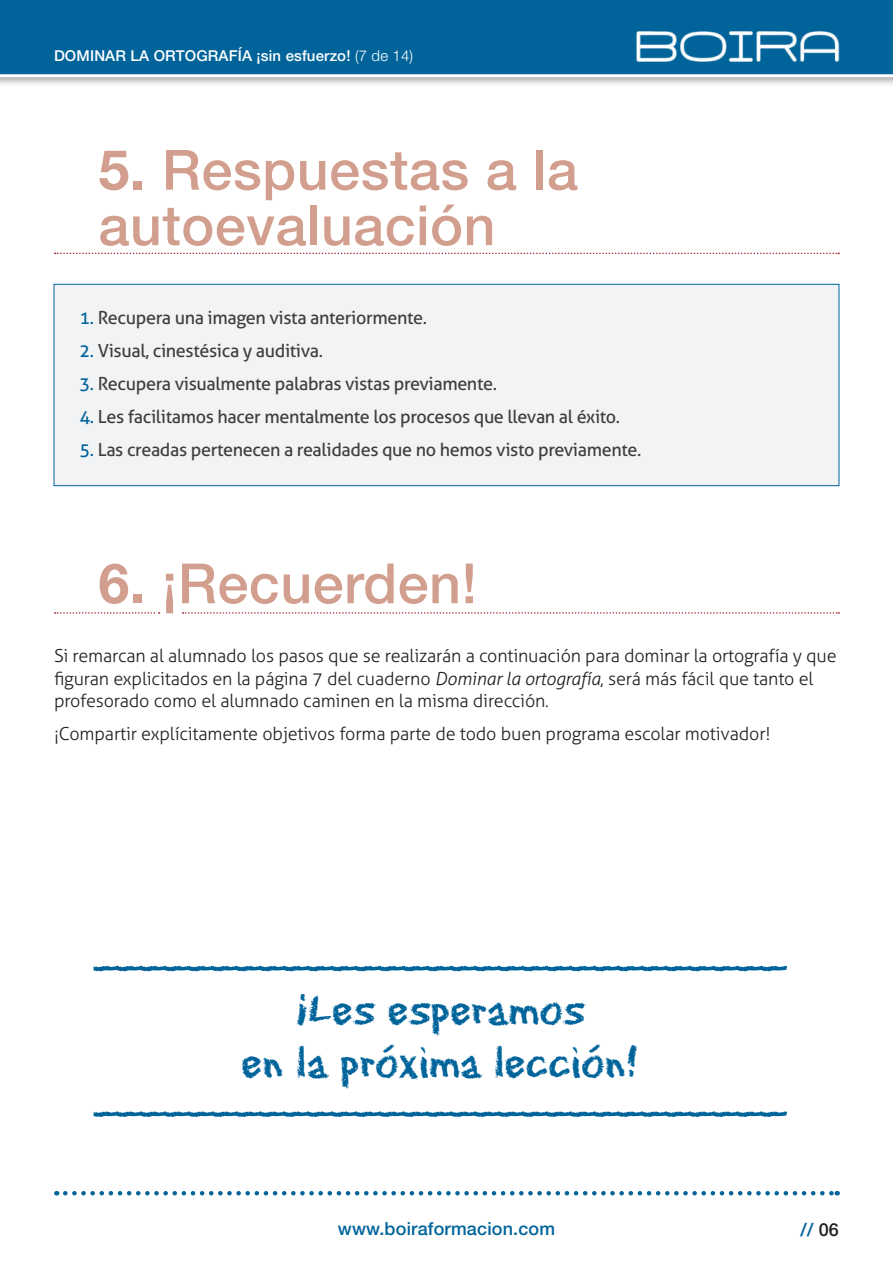
<style>
.page{position:relative;width:893px;height:1263px;background:#fff}
.page>*{position:absolute;margin:0;border:0;box-sizing:border-box;transform-origin:0 0}
.t1{font:500 55.5px/55.5px "Helvetica Neue LT Std";letter-spacing:.01em;color:#d29f8f}
.t2{font:48px/52.5px "Eraser Dust";color:#00649b;text-align:center}
.t3{font:300 18px/22.5px "Aller";letter-spacing:-.01em;color:#231f20}
.t4{font:18px "Aller";letter-spacing:-.02em;color:#3e3e3f}
.t5{font:500 18px "Helvetica Neue LT Std";letter-spacing:.01em;color:#00649b}
.t6{font:500 15px "Helvetica Neue LT Std";letter-spacing:.01em;color:#fff}
.s1{font-weight:300}
.s2{font-weight:700}
.s3{color:#00649b}
.s4{font-style:italic}
.s5{color:#231f20}
</style>
<div class="page">
<div style="left:0;top:0;width:893px;height:87px;background:#231f20;opacity:.5"></div>
<div style="left:0;top:0;width:893px;height:77px;background:#00649b"></div>
<img style="left:621px;top:19px;width:231px;height:56px">
<svg style="left:65px;top:1191px;width:773px;height:4px"></svg>
<div style="left:54px;top:284px;width:785px;height:202px;background:#f2f3f4;border:1px solid #00649b"></div>
<svg style="left:55px;top:253px;width:784px;height:1px"></svg>
<svg style="left:183px;top:612px;width:656px;height:2px"></svg>
<svg style="left:55px;top:612px;width:105px;height:2px"></svg>
<svg style="left:93px;top:965px;width:694px;height:6px"></svg>
<svg style="left:93px;top:1111px;width:694px;height:6px"></svg>
<p class="t6" style="left:54px;top:47px;width:361px">DOMINAR LA ORTOGRAFÍA ¡sin esfuerzo! <span class="s1">(7 de 14)</span></p>
<p class="t1" style="left:98px;top:142px;width:481px"><span class="s2">5.</span> Respuestas a la autoevaluación</p>
<p class="t4" style="left:80px;top:306px;width:349px"><span class="s3">1.</span> Recupera una imagen vista anteriormente.</p>
<p class="t4" style="left:80px;top:339px;width:245px"><span class="s3">2.</span> Visual, cinestésica y auditiva.</p>
<p class="t4" style="left:80px;top:372px;width:419px"><span class="s3">3.</span> Recupera visualmente palabras vistas previamente.</p>
<p class="t4" style="left:80px;top:405px;width:542px"><span class="s3">4.</span> Les facilitamos hacer mentalmente los procesos que llevan al éxito.</p>
<p class="t4" style="left:80px;top:438px;width:563px"><span class="s3">5.</span> Las creadas pertenecen a realidades que no hemos visto previamente.</p>
<p class="t1" style="left:98px;top:555px;width:380px"><span class="s2">6.</span> ¡Recuerden!</p>
<p class="t3" style="left:54px;top:645px;width:784px">Si remarcan al alumnado los pasos que se realizarán a continuación para dominar la ortografía y que figuran explicitados en la página 7 del cuaderno <span class="s4">Dominar la ortografía</span>, será más fácil que tanto el profesorado como el alumnado caminen en la misma dirección.</p>
<p class="t3" style="left:54px;top:723px;width:718px">¡Compartir explícitamente objetivos forma parte de todo buen programa escolar motivador!</p>
<p class="t2" style="left:241px;top:980px;width:399px">¡Les esperamos<br>en la próxima lección!</p>
<p class="t5" style="left:338px;top:1218px;width:219px">www.boiraformacion.com</p>
<p class="t5" style="left:801px;top:1218px;width:40px">// <span class="s5">06</span></p>
</div>
